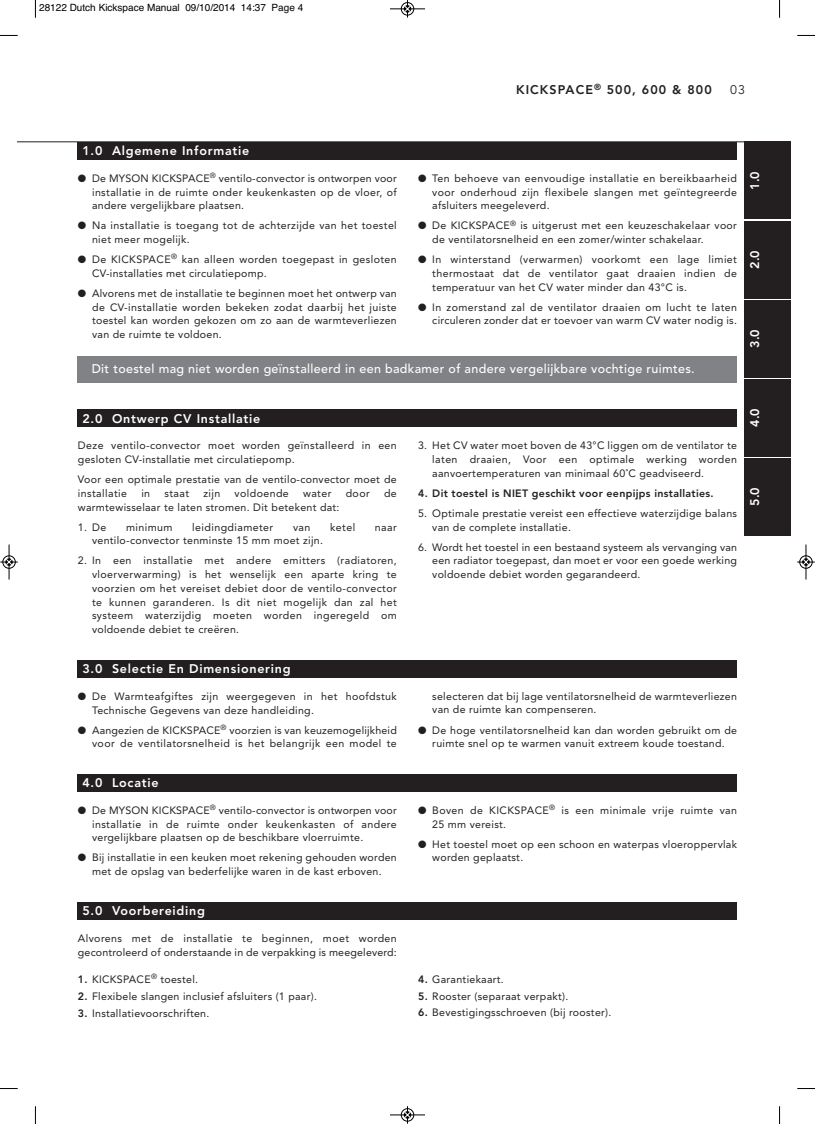
<style>
.page{position:relative;width:815px;height:1124px;background:#fff}
.page>*{position:absolute;margin:0;border:0;box-sizing:border-box;transform-origin:0 0}
.t1{font:800 12.5px "Avenir";letter-spacing:.06em;color:#fff}
.t2{font:500 12.5px "Avenir";letter-spacing:.025em;color:#fff}
.t3{font:800 12.5px "Avenir";letter-spacing:.09em;color:#231f20}
.t4{font:12.5px "Avenir";color:#231f20}
.t5{font:10.62px/13.8px "Avenir";letter-spacing:.025em;color:#231f20}
.t6{font:800 10.62px "Avenir";letter-spacing:.03em;color:#231f20}
.t7{font:10px "Helvetica";color:#000}
.s1{font-weight:800}
</style>
<div class="page">
<hr style="left:18px;top:141px;width:772px;height:1px;background:#231f20">
<div style="left:78px;top:142px;width:659px;height:17px;background:#231f20"></div>
<div style="left:78px;top:409px;width:659px;height:18px;background:#231f20"></div>
<div style="left:78px;top:659px;width:659px;height:18px;background:#231f20"></div>
<div style="left:78px;top:773px;width:659px;height:18px;background:#231f20"></div>
<div style="left:744px;top:142px;width:46px;height:77px;background:#231f20"></div>
<div style="left:744px;top:221px;width:46px;height:77px;background:#231f20"></div>
<div style="left:744px;top:300px;width:46px;height:77px;background:#231f20"></div>
<div style="left:744px;top:379px;width:46px;height:77px;background:#231f20"></div>
<div style="left:744px;top:458px;width:46px;height:77px;background:#231f20"></div>
<div style="left:78px;top:356px;width:659px;height:27px;background:#808285"></div>
<div style="left:78px;top:901px;width:659px;height:18px;background:#231f20"></div>
<svg style="left:35px;top:0;width:1px;height:18px"></svg>
<svg style="left:0;top:35px;width:18px;height:1px"></svg>
<svg style="left:779px;top:0;width:1px;height:18px"></svg>
<svg style="left:797px;top:35px;width:18px;height:1px"></svg>
<svg style="left:35px;top:1106px;width:1px;height:17px"></svg>
<svg style="left:0;top:1088px;width:18px;height:1px"></svg>
<svg style="left:779px;top:1106px;width:1px;height:17px"></svg>
<svg style="left:797px;top:1088px;width:18px;height:1px"></svg>
<div style="left:401px;top:2px;width:13px;height:14px;border:1px solid #fff;border-radius:50%"></div>
<hr style="left:390px;top:9px;width:35px;height:1px;background:#000">
<div style="left:401px;top:2px;width:13px;height:13px;border:1px solid #000;border-radius:50%"></div>
<svg style="left:404px;top:0;width:7px;height:18px"></svg>
<hr style="left:390px;top:1114px;width:35px;height:1px;background:#000">
<div style="left:401px;top:1108px;width:13px;height:13px;border:1px solid #000;border-radius:50%"></div>
<svg style="left:404px;top:1106px;width:7px;height:17px"></svg>
<div style="left:2px;top:555px;width:14px;height:13px;border:1px solid #fff;border-radius:50%"></div>
<hr style="left:9px;top:544px;width:1px;height:35px;background:#000">
<div style="left:3px;top:555px;width:12px;height:13px;border:1px solid #000;border-radius:50%"></div>
<svg style="left:0;top:558px;width:18px;height:7px"></svg>
<div style="left:799px;top:555px;width:14px;height:13px;border:1px solid #fff;border-radius:50%"></div>
<hr style="left:806px;top:544px;width:1px;height:35px;background:#000">
<div style="left:800px;top:555px;width:12px;height:13px;border:1px solid #000;border-radius:50%"></div>
<svg style="left:797px;top:558px;width:18px;height:7px"></svg>
<p class="t7" style="left:39px;top:2px;width:266px">28122 Dutch Kickspace Manual 09/10/2014 14:37 Page 4</p>
<p class="t1" style="left:82px;top:145px;width:168px">1.0 Algemene Informatie</p>
<p class="t5" style="left:92px;top:172px;width:306px;text-align:justify;text-indent:-14px">● De MYSON KICKSPACE<sup>®</sup> ventilo-convector is ontworpen voor installatie in de ruimte onder keukenkasten op de vloer, of andere vergelijkbare plaatsen.</p>
<p class="t5" style="left:92px;top:220px;width:306px;text-indent:-14px">● Na installatie is toegang tot de achterzijde van het toestel niet meer mogelijk.</p>
<p class="t5" style="left:92px;top:253px;width:306px;text-indent:-14px">● De KICKSPACE<sup>®</sup> kan alleen worden toegepast in gesloten<br>CV-installaties met circulatiepomp.</p>
<p class="t5" style="left:92px;top:287px;width:306px;text-align:justify;text-indent:-14px">● Alvorens met de installatie te beginnen moet het ontwerp van de CV-installatie worden bekeken zodat daarbij het juiste toestel kan worden gekozen om zo aan de warmteverliezen van de ruimte te voldoen.</p>
<p class="t3" style="left:516px;top:84px;width:197px">KICKSPACE<sup>®</sup> 500, 600 &amp; 800</p>
<p class="t4" style="left:730px;top:84px;width:16px">03</p>
<p class="t5" style="left:432px;top:172px;width:306px;text-align:justify;text-indent:-14px">● Ten behoeve van eenvoudige installatie en bereikbaarheid voor onderhoud zijn flexibele slangen met geïntegreerde afsluiters meegeleverd.</p>
<p class="t5" style="left:432px;top:220px;width:306px;text-indent:-14px">● De KICKSPACE<sup>®</sup> is uitgerust met een keuzeschakelaar voor de ventilatorsnelheid en een zomer/winter schakelaar.</p>
<p class="t5" style="left:432px;top:253px;width:306px;text-align:justify;text-indent:-14px">● In winterstand (verwarmen) voorkomt een lage limiet thermostaat dat de ventilator gaat draaien indien de temperatuur van het CV water minder dan 43°C is.</p>
<p class="t5" style="left:418px;top:301px;width:320px;text-align:right">● In zomerstand zal de ventilator draaien om lucht te laten circuleren zonder dat er toevoer van warm CV water nodig is.</p>
<p class="t1" style="left:750px;top:190px;width:20px;rotate:-90deg">1.0</p>
<p class="t1" style="left:750px;top:269px;width:20px;rotate:-90deg">2.0</p>
<p class="t1" style="left:750px;top:348px;width:20px;rotate:-90deg">3.0</p>
<p class="t2" style="left:92px;top:363px;width:605px">Dit toestel mag niet worden geïnstalleerd in een badkamer of andere vergelijkbare vochtige ruimtes.</p>
<p class="t1" style="left:82px;top:413px;width:179px">2.0 Ontwerp CV Installatie</p>
<p class="t5" style="left:78px;top:439px;width:320px">Deze ventilo-convector moet worden geïnstalleerd in een gesloten CV-installatie met circulatiepomp.</p>
<p class="t5" style="left:78px;top:473px;width:320px">Voor een optimale prestatie van de ventilo-convector moet de installatie</p>
<p class="t5" style="left:141px;top:487px;width:10px">in</p>
<p class="t5" style="left:164px;top:487px;width:26px">staat</p>
<p class="t5" style="left:203px;top:487px;width:18px">zijn</p>
<p class="t5" style="left:235px;top:487px;width:56px">voldoende</p>
<p class="t5" style="left:303px;top:487px;width:30px">water</p>
<p class="t5" style="left:346px;top:487px;width:26px">door</p>
<p class="t5" style="left:384px;top:487px;width:14px">de</p>
<p class="t5" style="left:78px;top:501px;width:263px">warmtewisselaar te laten stromen. Dit betekent dat:</p>
<p class="t5" style="left:78px;top:521px;width:30px">1. De</p>
<p class="t5" style="left:126px;top:521px;width:48px">minimum</p>
<p class="t5" style="left:192px;top:521px;width:83px">leidingdiameter</p>
<p class="t5" style="left:293px;top:521px;width:19px">van</p>
<p class="t5" style="left:330px;top:521px;width:27px">ketel</p>
<p class="t5" style="left:375px;top:521px;width:23px">naar</p>
<p class="t5" style="left:92px;top:534px;width:232px">ventilo-convector tenminste 15 mm moet zijn.</p>
<p class="t5" style="left:92px;top:554px;width:306px;text-align:justify;text-indent:-14px">2. In een installatie met andere emitters (radiatoren, vloerverwarming) is het wenselijk een aparte kring te voorzien om het vereiset debiet door de ventilo-convector te kunnen garanderen. Is dit niet mogelijk dan zal het systeem waterzijdig moeten worden ingeregeld om voldoende debiet te creëren.</p>
<p class="t1" style="left:82px;top:663px;width:210px">3.0 Selectie En Dimensionering</p>
<p class="t5" style="left:92px;top:690px;width:306px;text-indent:-14px">● De Warmteafgiftes zijn weergegeven in het hoofdstuk<br>Technische Gegevens van deze handleiding.</p>
<p class="t5" style="left:78px;top:723px;width:320px;text-align:right">● Aangezien de KICKSPACE<sup>®</sup> voorzien is van keuzemogelijkheid voor de ventilatorsnelheid is het belangrijk een model te</p>
<p class="t1" style="left:82px;top:777px;width:78px">4.0 Locatie</p>
<p class="t5" style="left:92px;top:804px;width:306px;text-align:justify;text-indent:-14px">● De MYSON KICKSPACE<sup>®</sup> ventilo-convector is ontworpen voor installatie in de ruimte onder keukenkasten of andere vergelijkbare plaatsen op de beschikbare vloerruimte.</p>
<p class="t5" style="left:78px;top:851px;width:320px;text-align:center">● Bij installatie in een keuken moet rekening gehouden worden met de opslag van bederfelijke waren in de kast erboven.</p>
<p class="t1" style="left:82px;top:905px;width:124px">5.0 Voorbereiding</p>
<p class="t5" style="left:78px;top:931px;width:320px">Alvorens met de installatie te beginnen, moet worden gecontroleerd of onderstaande in de verpakking is meegeleverd:</p>
<p class="t5" style="left:78px;top:973px;width:122px"><span class="s1">1.</span> KICKSPACE<sup>®</sup> toestel.</p>
<p class="t5" style="left:78px;top:989px;width:241px"><span class="s1">2.</span> Flexibele slangen inclusief afsluiters (1 paar).</p>
<p class="t5" style="left:78px;top:1006px;width:133px"><span class="s1">3.</span> Installatievoorschriften.</p>
<p class="t5" style="left:432px;top:439px;width:306px;text-align:justify;text-indent:-14px">3. Het CV water moet boven de 43°C liggen om de ventilator te laten draaien, Voor een optimale werking worden aanvoertemperaturen van minimaal 60˚C geadviseerd.</p>
<p class="t6" style="left:418px;top:489px;width:297px">4. Dit toestel is NIET geschikt voor eenpijps installaties.</p>
<p class="t5" style="left:432px;top:507px;width:306px;text-indent:-14px">5. Optimale prestatie vereist een effectieve waterzijdige balans van de complete installatie.</p>
<p class="t5" style="left:432px;top:541px;width:306px;text-align:justify;text-indent:-14px">6. Wordt het toestel in een bestaand systeem als vervanging van een radiator toegepast, dan moet er voor een goede werking voldoende debiet worden gegarandeerd.</p>
<p class="t1" style="left:750px;top:427px;width:20px;rotate:-90deg">4.0</p>
<p class="t1" style="left:750px;top:506px;width:20px;rotate:-90deg">5.0</p>
<p class="t5" style="left:432px;top:690px;width:306px">selecteren dat bij lage ventilatorsnelheid de warmteverliezen van de ruimte kan compenseren.</p>
<p class="t5" style="left:418px;top:723px;width:320px;text-align:center">● De hoge ventilatorsnelheid kan dan worden gebruikt om de ruimte snel op te warmen vanuit extreem koude toestand.</p>
<p class="t5" style="left:432px;top:804px;width:306px;text-indent:-14px">● Boven de KICKSPACE<sup>®</sup> is een minimale vrije ruimte van<br>25 mm vereist.</p>
<p class="t5" style="left:432px;top:837px;width:306px;text-indent:-14px">● Het toestel moet op een schoon en waterpas vloeroppervlak worden geplaatst.</p>
<p class="t5" style="left:418px;top:973px;width:87px"><span class="s1">4.</span> Garantiekaart.</p>
<p class="t5" style="left:418px;top:989px;width:152px"><span class="s1">5.</span> Rooster (separaat verpakt).</p>
<p class="t5" style="left:418px;top:1006px;width:195px"><span class="s1">6.</span> Bevestigingsschroeven (bij rooster).</p>
</div>
